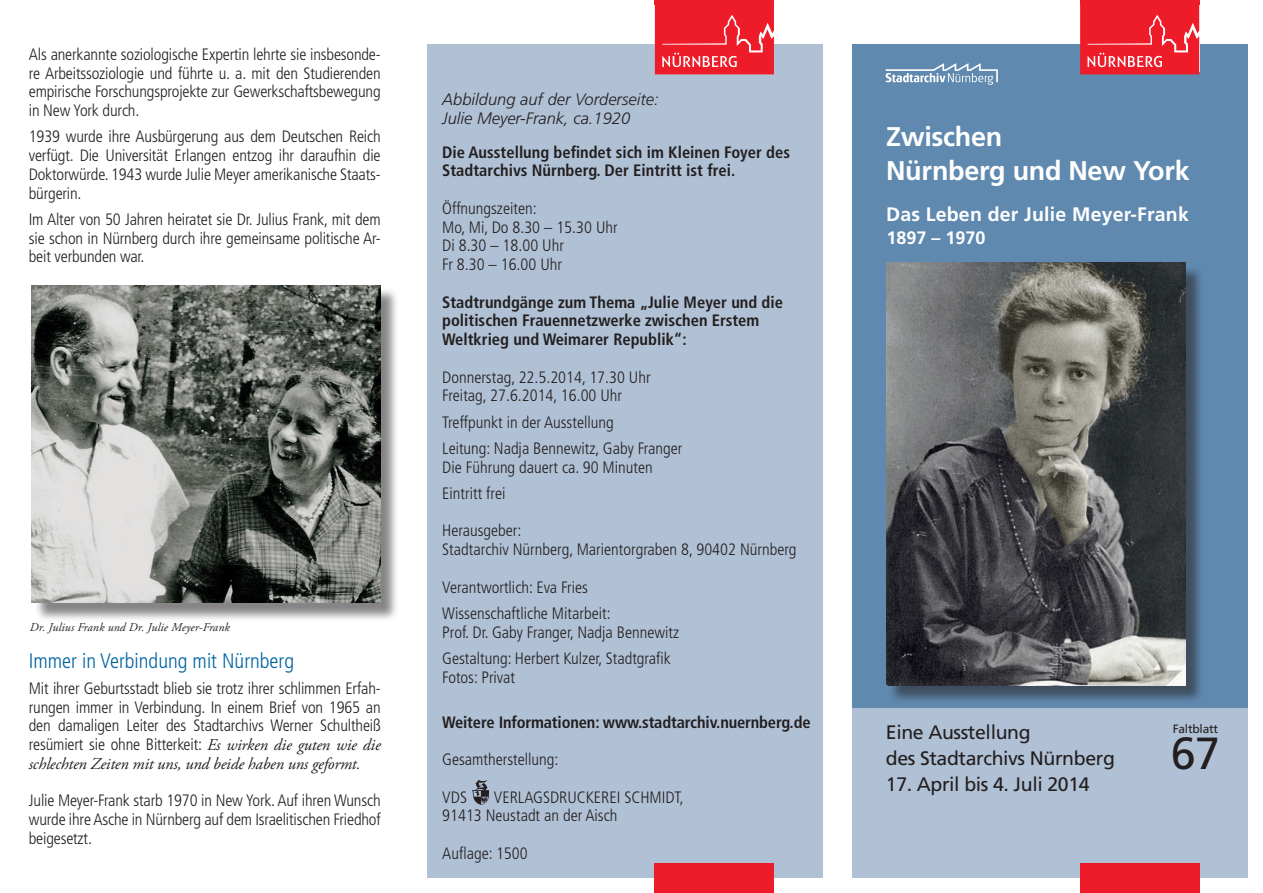
<style>
.page{position:relative;width:1263px;height:893px;background:#fff}
.page>*{position:absolute;margin:0;border:0;box-sizing:border-box;transform-origin:0 0}
.t1{font:45px "Frutiger";color:#231f20}
.t2{font:700 27px/33.8px "Frutiger";letter-spacing:-.01em;color:#fff}
.t3{font:300 condensed 21px "Frutiger LT Std";color:#0063a1}
.t4{font:19.5px/26.2px "Frutiger";letter-spacing:-.02em;color:#231f20}
.t5{font:700 19.5px "Frutiger";letter-spacing:.01em;color:#fff}
.t6{font:700 18px "Frutiger";color:#fff}
.t7{font:300 condensed 16.5px/18.8px "Frutiger LT Std";color:#231f20}
.t8{font:700 condensed 16.5px/18.8px "Frutiger LT Std";color:#231f20}
.t9{font:italic 300 16.5px/18.8px "Frutiger LT Std";color:#231f20}
.t10{font:italic 16.5px "Adobe Garamond Pro";letter-spacing:-.01em;color:#231f20}
.t11{font:italic 12px "Adobe Garamond Pro";letter-spacing:.01em;color:#231f20}
.t12{font:12px "Frutiger";letter-spacing:-.02em;color:#231f20}
.s1{font-family:"Adobe Garamond Pro";font-weight:400;font-style:italic;font-stretch:normal}
</style>
<div class="page">
<div style="left:427px;top:45px;width:396px;height:833px;background:#b1c1d5"></div>
<img style="left:473px;top:780px;width:16px;height:24px">
<div style="left:34px;top:288px;width:366px;height:334px;background:#231f20;opacity:.55"></div>
<img style="left:32px;top:285px;width:349px;height:318px">
<div style="left:853px;top:45px;width:395px;height:833px;background:#b1c1d5"></div>
<div style="left:853px;top:45px;width:395px;height:663px;background:#6089af"></div>
<svg style="left:885px;top:63px;width:113px;height:22px"></svg>
<div style="left:888px;top:265px;width:316px;height:439px;background:#231f20;opacity:.55"></div>
<img style="left:886px;top:263px;width:299px;height:422px">
<div style="left:1080px;top:863px;width:119px;height:30px;background:#ee1c28"></div>
<svg style="left:1080px;top:0;width:119px;height:74px;background:#ef2d39"></svg>
<div style="left:655px;top:863px;width:119px;height:30px;background:#ee1c28"></div>
<svg style="left:655px;top:0;width:119px;height:74px;background:#ef2d38"></svg>
<p class="t7" style="left:29px;top:45px;width:353px;text-align:justify">Als anerkannte soziologische Expertin lehrte sie insbesonde&shy;re Arbeitssoziologie und führte u. a. mit den Studierenden empirische Forschungsprojekte zur Gewerkschaftsbewegung in New York durch.</p>
<p class="t7" style="left:29px;top:128px;width:353px;text-align:justify">1939 wurde ihre Ausbürgerung aus dem Deutschen Reich verfügt. Die Universität Erlangen entzog ihr daraufhin die Doktorwürde. 1943 wurde Julie Meyer amerikanische Staats&shy;bürgerin.</p>
<p class="t7" style="left:29px;top:210px;width:353px;text-align:justify">Im Alter von 50 Jahren heiratet sie Dr. Julius Frank, mit dem sie schon in Nürnberg durch ihre gemeinsame politische Ar&shy;beit verbunden war.</p>
<p class="t11" style="left:30px;top:620px;width:202px">Dr. Julius Frank und Dr. Julie Meyer-Frank</p>
<p class="t3" style="left:29px;top:648px;width:267px">Immer in Verbindung mit Nürnberg</p>
<p class="t7" style="left:29px;top:679px;width:353px;text-align:justify">Mit ihrer Geburtsstadt blieb sie trotz ihrer schlimmen Erfah&shy;rungen immer in Verbindung. In einem Brief von 1965 an den damaligen Leiter des Stadtarchivs Werner Schultheiß resümiert sie ohne Bitterkeit: <span class="s1">Es wirken die guten wie die</span></p>
<p class="t10" style="left:29px;top:754px;width:333px">schlechten Zeiten mit uns, und beide haben uns geformt.</p>
<p class="t7" style="left:29px;top:791px;width:353px;text-align:justify">Julie Meyer-Frank starb 1970 in New York. Auf ihren Wunsch wurde ihre Asche in Nürnberg auf dem Israelitischen Friedhof beigesetzt.</p>
<p class="t9" style="left:442px;top:90px;width:218px">Abbildung auf der Vorderseite:<br>Julie Meyer-Frank, ca.1920</p>
<p class="t8" style="left:442px;top:142px;width:349px">Die Ausstellung befindet sich im Kleinen Foyer des<br>Stadtarchivs Nürnberg. Der Eintritt ist frei.</p>
<p class="t7" style="left:442px;top:199px;width:177px">Öffnungszeiten:<br>Mo, Mi, Do 8.30 – 15.30 Uhr<br>Di 8.30 – 18.00 Uhr<br>Fr 8.30 – 16.00 Uhr</p>
<p class="t8" style="left:442px;top:292px;width:342px">Stadtrundgänge zum Thema „Julie Meyer und die politischen Frauennetzwerke zwischen Erstem<br>Weltkrieg und Weimarer Republik“:</p>
<p class="t7" style="left:442px;top:368px;width:210px">Donnerstag, 22.5.2014, 17.30 Uhr<br>Freitag, 27.6.2014, 16.00 Uhr</p>
<p class="t7" style="left:442px;top:409px;width:242px;line-height:26.2px">Treffpunkt in der Ausstellung<br>Leitung: Nadja Bennewitz, Gaby Franger</p>
<p class="t7" style="left:442px;top:454px;width:212px;line-height:26.2px">Die Führung dauert ca. 90 Minuten<br>Eintritt frei</p>
<p class="t7" style="left:442px;top:521px;width:356px">Herausgeber:<br>Stadtarchiv Nürnberg, Marientorgraben 8, 90402 Nürnberg</p>
<p class="t7" style="left:442px;top:574px;width:170px;line-height:26.2px">Verantwortlich: Eva Fries<br>Wissenschaftliche Mitarbeit:</p>
<p class="t7" style="left:442px;top:619px;width:238px;line-height:26.2px">Prof. Dr. Gaby Franger, Nadja Bennewitz<br>Gestaltung: Herbert Kulzer, Stadtgrafik</p>
<p class="t7" style="left:442px;top:668px;width:74px">Fotos: Privat</p>
<p class="t8" style="left:442px;top:712px;width:370px">Weitere Informationen: www.stadtarchiv.nuernberg.de</p>
<p class="t7" style="left:442px;top:750px;width:118px">Gesamtherstellung:</p>
<p class="t7" style="left:442px;top:788px;width:26px">VDS</p>
<p class="t7" style="left:442px;top:788px;width:243px;text-indent:52px">VERLAGSDRUCKEREI SCHMIDT,<br>91413 Neustadt an der Aisch</p>
<p class="t7" style="left:442px;top:844px;width:87px">Auflage: 1500</p>
<h2 class="t2" style="left:886px;top:120px;width:305px">Zwischen<br>Nürnberg und New York</h2>
<p class="t5" style="left:886px;top:203px;width:304px">Das Leben der Julie Meyer-Frank</p>
<p class="t6" style="left:886px;top:227px;width:101px">1897 – 1970</p>
<p class="t4" style="left:886px;top:719px;width:231px">Eine Ausstellung<br>des Stadtarchivs Nürnberg</p>
<p class="t4" style="left:886px;top:771px;width:205px">17. April bis 4. Juli 2014</p>
<p class="t12" style="left:1173px;top:721px;width:47px">Faltblatt</p>
<h1 class="t1" style="left:1171px;top:726px;width:51px">67</h1>
</div>
